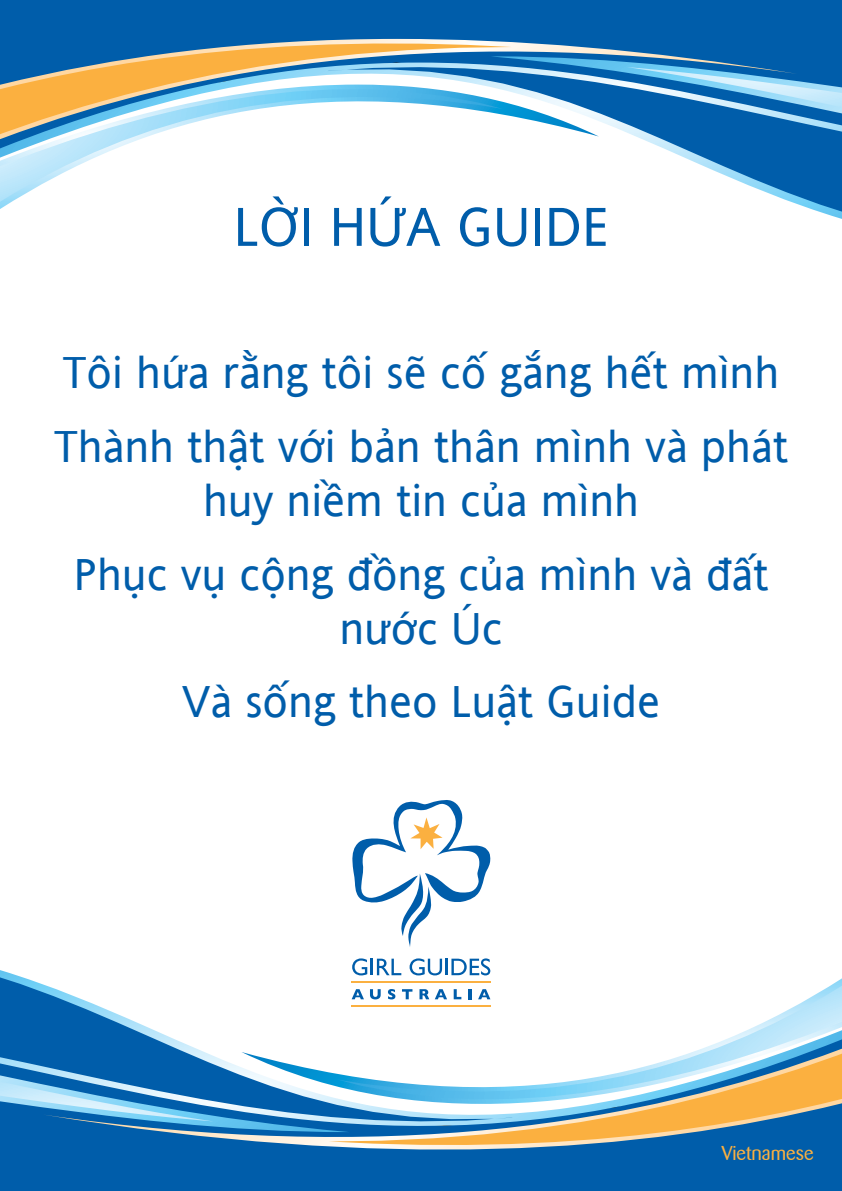
<style>
.page{position:relative;width:842px;height:1191px;background:#fff}
.page>*{position:absolute;margin:0;border:0;box-sizing:border-box;transform-origin:0 0}
.t1{font:55px "Ascender Uni";color:#005daa}
.t2{font:45px/73.8px "Ascender Uni";color:#005daa;text-align:center}
.t3{font:20px "Barmeno";color:#fbb040}
</style>
<div class="page">
<div style="left:0;top:0;width:842px;height:10px;background:#005daa"></div>
<div style="left:512px;top:10px;width:330px;height:46px;background:#005daa"></div>
<svg style="left:642px;top:113px;width:200px;height:106px"></svg>
<svg style="left:512px;top:24px;width:285px;height:115px;background:#2071b3"></svg>
<svg style="left:0;top:9px;width:512px;height:52px;background:#3373a2"></svg>
<svg style="left:491px;top:56px;width:351px;height:57px;background:#4491c8"></svg>
<svg style="left:0;top:61px;width:599px;height:148px"></svg>
<svg style="left:0;top:89px;width:503px;height:113px"></svg>
<div style="left:0;top:1178px;width:842px;height:13px;background:#005daa"></div>
<div style="left:0;top:1132px;width:329px;height:46px;background:#005daa"></div>
<svg style="left:0;top:970px;width:195px;height:105px"></svg>
<svg style="left:43px;top:1048px;width:286px;height:122px;background:#176bb1"></svg>
<svg style="left:329px;top:856px;width:513px;height:323px"></svg>
<svg style="left:0;top:1075px;width:241px;height:57px;background:#4591c8"></svg>
<svg style="left:241px;top:978px;width:601px;height:163px"></svg>
<svg style="left:337px;top:985px;width:505px;height:114px"></svg>
<svg style="left:352px;top:958px;width:49px;height:17px"></svg>
<svg style="left:410px;top:958px;width:32px;height:17px"></svg>
<hr style="left:445px;top:958px;width:3px;height:17px;background:#005daa">
<svg style="left:451px;top:958px;width:39px;height:17px"></svg>
<svg style="left:352px;top:989px;width:12px;height:10px"></svg>
<svg style="left:370px;top:989px;width:11px;height:10px"></svg>
<svg style="left:388px;top:989px;width:7px;height:10px"></svg>
<svg style="left:402px;top:989px;width:10px;height:10px"></svg>
<svg style="left:419px;top:989px;width:10px;height:10px"></svg>
<svg style="left:435px;top:989px;width:12px;height:10px"></svg>
<svg style="left:454px;top:989px;width:7px;height:10px"></svg>
<svg style="left:468px;top:989px;width:3px;height:10px"></svg>
<svg style="left:478px;top:989px;width:12px;height:10px"></svg>
<hr style="left:352px;top:981px;width:139px;height:1px;background:#fbb040">
<hr style="left:352px;top:1005px;width:139px;height:1px;background:#fbb040">
<svg style="left:352px;top:800px;width:138px;height:147px"></svg>
<p class="t1" style="left:234px;top:195px;width:376px">LỜI HỨA GUIDE</p>
<p class="t2" style="left:54px;top:335px;width:735px;text-align:left">Tôi hứa rằng tôi sẽ cố gắng hết mình<br>Thành thật với bản thân mình và phát</p>
<p class="t2" style="left:74px;top:463px;width:696px">huy niềm tin của mình<br>Phục vụ cộng đồng của mình và đất</p>
<p class="t2" style="left:182px;top:591px;width:479px">nước Úc<br>Và sống theo Luật Guide</p>
<p class="t3" style="left:721px;top:1141px;width:94px">Vietnamese</p>
</div>
